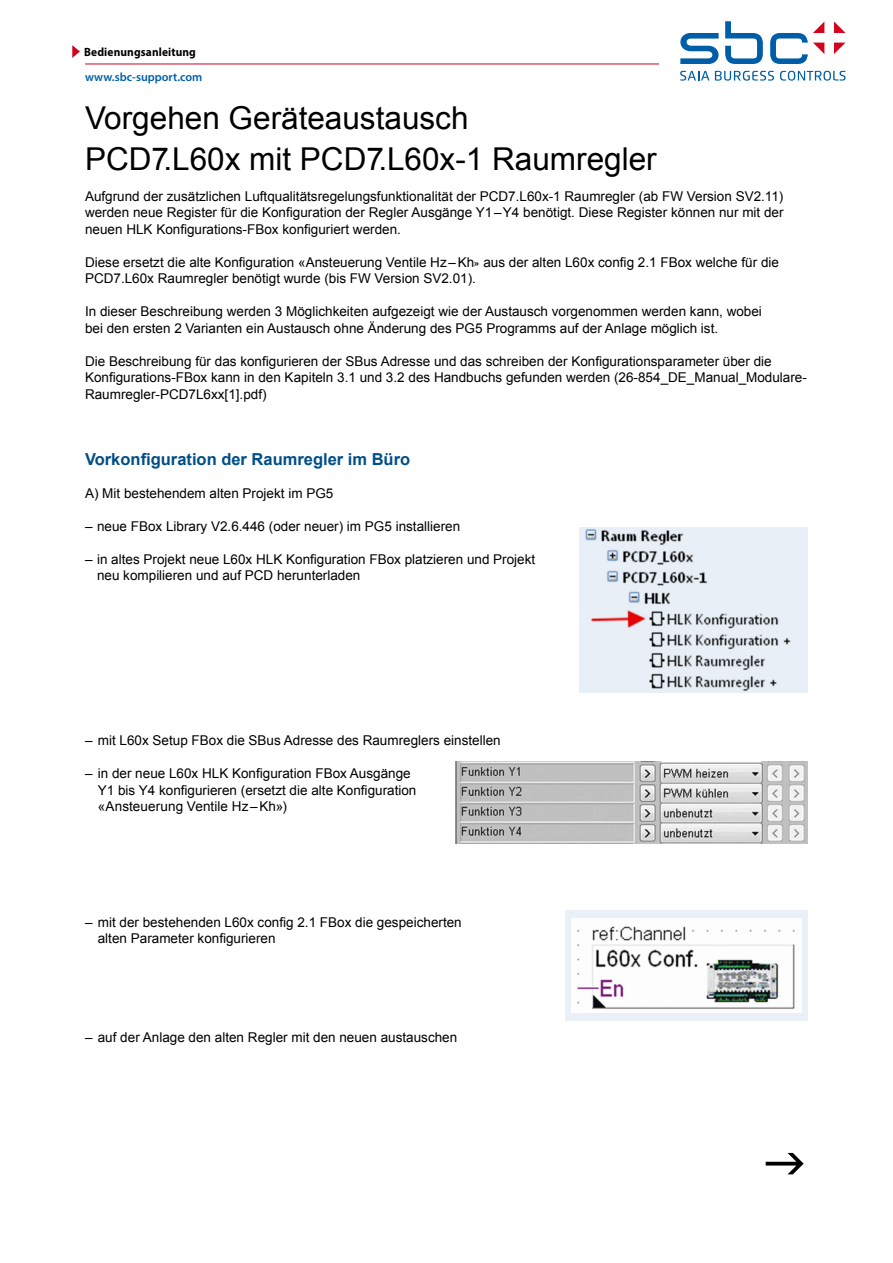
<style>
.page{position:relative;width:893px;height:1263px;background:#fff}
.page>*{position:absolute;margin:0;border:0;box-sizing:border-box;transform-origin:0 0}
.EN006_Content_7_5pt{font:31.5px "Arial";color:#000}
.EN004_Subtitel_11_13{font:700 16.5px "Arial";color:#004e86}
.EN006_Content_7_5pt-2{font:13.5px/16.5px "Arial";color:#000}
.t1{font:600 12px "Myriad Pro";color:#005ea8}
.t2{font:700 12px "Myriad Pro";letter-spacing:.01em;color:#000;scale:.95 1}
.s1{font-family:"DIN Mittelschrift";font-size:11.25px}
</style>
<div class="page">
<svg style="left:680px;top:21px;width:165px;height:43px"></svg>
<svg style="left:680px;top:71px;width:29px;height:10px"></svg>
<svg style="left:715px;top:71px;width:59px;height:10px"></svg>
<svg style="left:780px;top:71px;width:66px;height:10px"></svg>
<svg style="left:72px;top:45px;width:8px;height:13px"></svg>
<hr style="left:85px;top:64px;width:574px;height:1px;background:#d4021d">
<div style="left:566px;top:910px;width:242px;height:110px;background:#eaf0f8"></div>
<img style="left:572px;top:918px;width:229px;height:94px">
<img style="left:455px;top:761px;width:353px;height:83px">
<img style="left:579px;top:527px;width:229px;height:165px">
<p class="t2" style="left:84px;top:44px;width:119px">Bedienungsanleitung</p>
<p class="t1" style="left:85px;top:69px;width:119px">www.sbc-support.com</p>
<p class="EN006_Content_7_5pt" style="left:85px;top:98px;width:385px">Vorgehen Geräteaustausch</p>
<p class="EN006_Content_7_5pt" style="left:85px;top:138px;width:573px">PCD7.L60x mit PCD7.L60x-1 Raumregler</p>
<p class="EN006_Content_7_5pt-2" style="left:85px;top:188px;width:700px;text-align:justify">Aufgrund der zusätzlichen Luftqualitätsregelungsfunktionalität der PCD7.L60x-1 Raumregler (ab FW Version SV2.11) werden neue Register für die Konfiguration der Regler Ausgänge Y1–Y4 benötigt. Diese Register können nur mit der neuen HLK Konfigurations-FBox konfiguriert werden.</p>
<p class="EN006_Content_7_5pt-2" style="left:85px;top:254px;width:695px">Diese ersetzt die alte Konfiguration «Ansteuerung Ventile Hz–Kh<span class="s1">»</span> aus der alten L60x config 2.1 FBox welche für die<br>PCD7.L60x Raumregler benötigt wurde (bis FW Version SV2.01).</p>
<p class="EN006_Content_7_5pt-2" style="left:85px;top:303px;width:678px">In dieser Beschreibung werden 3 Möglichkeiten aufgezeigt wie der Austausch vorgenommen werden kann, wobei bei den ersten 2 Varianten ein Austausch ohne Änderung des PG5 Programms auf der Anlage möglich ist.</p>
<p class="EN006_Content_7_5pt-2" style="left:85px;top:353px;width:723px">Die Beschreibung für das konfigurieren der SBus Adresse und das schreiben der Konfigurationsparameter über die<br>Konfigurations-FBox kann in den Kapiteln 3.1 und 3.2 des Handbuchs gefunden werden (26-854_DE_Manual_Modulare-<br>Raumregler-PCD7L6xx[1].pdf)</p>
<p class="EN004_Subtitel_11_13" style="left:85px;top:448px;width:327px">Vorkonfiguration der Raumregler im Büro</p>
<p class="EN006_Content_7_5pt-2" style="left:85px;top:485px;width:250px">A) Mit bestehendem alten Projekt im PG5</p>
<p class="EN006_Content_7_5pt-2" style="left:85px;top:518px;width:377px">– neue FBox Library V2.6.446 (oder neuer) im PG5 installieren</p>
<p class="EN006_Content_7_5pt-2" style="left:97px;top:551px;width:440px;text-indent:-12px">– in altes Projekt neue L60x HLK Konfiguration FBox platzieren und Projekt neu kompilieren und auf PCD herunterladen</p>
<p class="EN006_Content_7_5pt-2" style="left:85px;top:732px;width:417px">– mit L60x Setup FBox die SBus Adresse des Raumreglers einstellen</p>
<p class="EN006_Content_7_5pt-2" style="left:98px;top:765px;width:320px;text-indent:-13px">– in der neue L60x HLK Konfiguration FBox Ausgänge<br>Y1 bis Y4 konfigurieren (ersetzt die alte Konfiguration</p>
<p class="EN006_Content_7_5pt-2" style="left:98px;top:798px;width:191px">«Ansteuerung Ventile Hz–Kh»)</p>
<p class="EN006_Content_7_5pt-2" style="left:85px;top:914px;width:378px">– mit der bestehenden L60x config 2.1 FBox die gespeicherten</p>
<p class="EN006_Content_7_5pt-2" style="left:98px;top:930px;width:179px">alten Parameter konfigurieren</p>
<p class="EN006_Content_7_5pt-2" style="left:85px;top:1029px;width:374px">– auf der Anlage den alten Regler mit den neuen austauschen</p>
</div>
